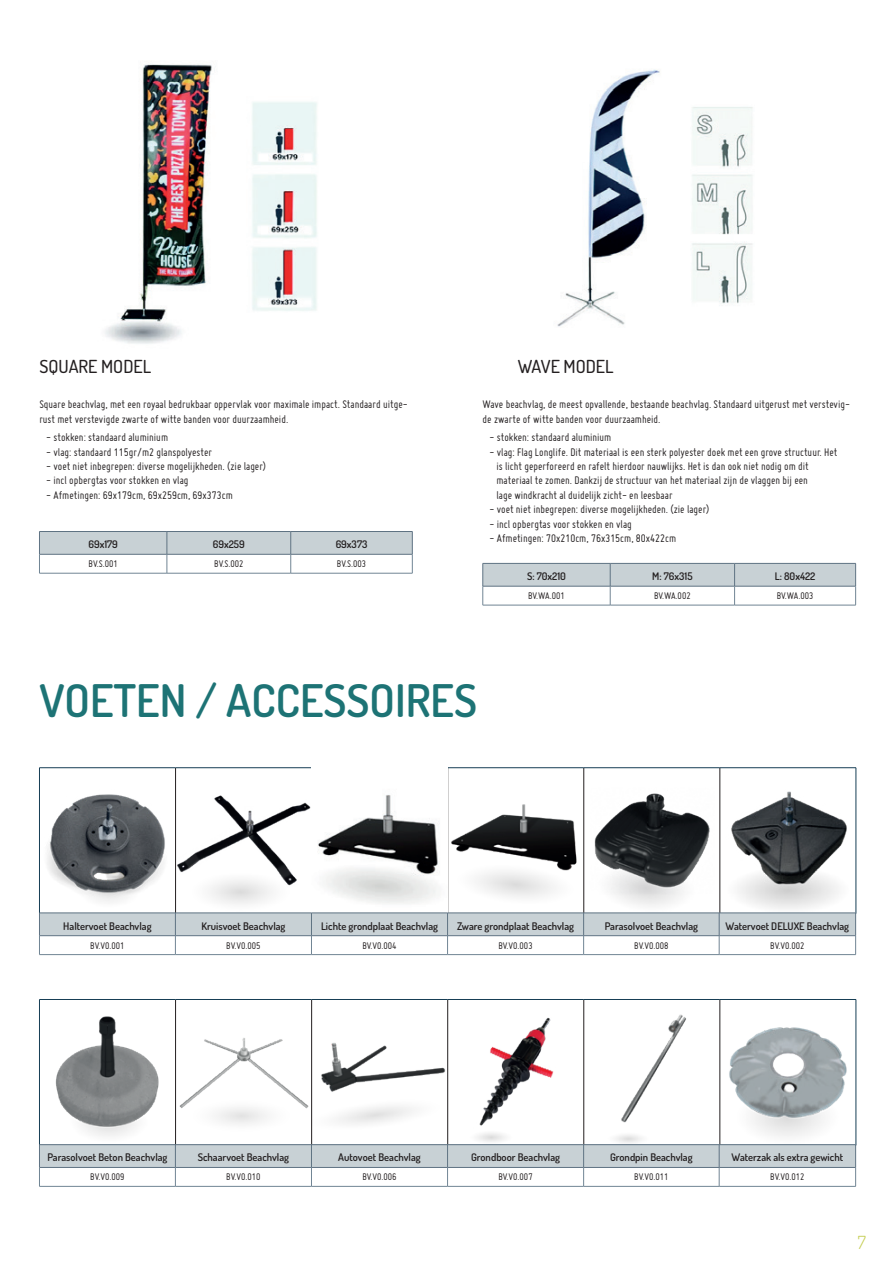
<style>
.page{position:relative;width:893px;height:1263px;background:#fff}
.page>*{position:absolute;margin:0;border:0;box-sizing:border-box;transform-origin:0 0}
.t1{font:600 45px "Dosis";color:#1d7375}
.t2{font:500 18px "Dosis";color:#231f20}
.t3{font:300 18px "Dosis";color:#c3cc4e}
.t4{font:12px/14.4px "Miso";color:#231f20}
.t5{font:600 10.5px "Dosis";color:#231f20}
.t6{font:10.5px "Miso";color:#231f20}
</style>
<div class="page">
<img style="left:105px;top:64px;width:212px;height:280px">
<img style="left:557px;top:69px;width:196px;height:258px">
<hr style="left:39px;top:573px;width:128px;height:1px;background:#718594">
<hr style="left:167px;top:573px;width:124px;height:1px;background:#718594">
<hr style="left:291px;top:573px;width:121px;height:1px;background:#718594">
<svg style="left:39px;top:531px;width:374px;height:42px"></svg>
<hr style="left:483px;top:605px;width:127px;height:1px;background:#718594">
<hr style="left:610px;top:605px;width:125px;height:1px;background:#718594">
<hr style="left:735px;top:605px;width:121px;height:1px;background:#718594">
<svg style="left:482px;top:563px;width:374px;height:42px"></svg>
<hr style="left:39px;top:767px;width:137px;height:1px;background:#173e55">
<hr style="left:39px;top:768px;width:1px;height:145px;background:#173e55">
<hr style="left:176px;top:767px;width:136px;height:1px;background:#173e55">
<hr style="left:312px;top:767px;width:136px;height:1px;background:#173e55">
<hr style="left:448px;top:767px;width:136px;height:1px;background:#173e55">
<hr style="left:584px;top:767px;width:136px;height:1px;background:#173e55">
<hr style="left:720px;top:767px;width:136px;height:1px;background:#173e55">
<hr style="left:856px;top:768px;width:1px;height:145px;background:#173e55">
<img style="left:40px;top:768px;width:816px;height:145px">
<hr style="left:39px;top:954px;width:136px;height:1px;background:#718594">
<hr style="left:175px;top:954px;width:136px;height:1px;background:#718594">
<hr style="left:311px;top:954px;width:137px;height:1px;background:#718594">
<hr style="left:448px;top:954px;width:136px;height:1px;background:#718594">
<hr style="left:584px;top:954px;width:135px;height:1px;background:#718594">
<hr style="left:719px;top:954px;width:137px;height:1px;background:#718594">
<svg style="left:39px;top:913px;width:817px;height:41px"></svg>
<hr style="left:39px;top:999px;width:137px;height:1px;background:#173e55">
<hr style="left:39px;top:1000px;width:1px;height:145px;background:#173e55">
<hr style="left:176px;top:999px;width:136px;height:1px;background:#173e55">
<hr style="left:312px;top:999px;width:136px;height:1px;background:#173e55">
<hr style="left:448px;top:999px;width:136px;height:1px;background:#173e55">
<hr style="left:584px;top:999px;width:136px;height:1px;background:#173e55">
<hr style="left:720px;top:999px;width:136px;height:1px;background:#173e55">
<hr style="left:856px;top:1000px;width:1px;height:145px;background:#173e55">
<img style="left:55px;top:1000px;width:801px;height:144px">
<hr style="left:39px;top:1144px;width:136px;height:1px;background:#5f7383">
<hr style="left:175px;top:1144px;width:136px;height:1px;background:#5f7383">
<hr style="left:311px;top:1144px;width:137px;height:1px;background:#5f7383">
<hr style="left:448px;top:1144px;width:136px;height:1px;background:#5f7383">
<hr style="left:584px;top:1144px;width:135px;height:1px;background:#5f7383">
<hr style="left:719px;top:1144px;width:137px;height:1px;background:#5f7383">
<hr style="left:39px;top:1186px;width:136px;height:1px;background:#718594">
<hr style="left:175px;top:1186px;width:136px;height:1px;background:#718594">
<hr style="left:311px;top:1186px;width:137px;height:1px;background:#718594">
<hr style="left:448px;top:1186px;width:136px;height:1px;background:#718594">
<hr style="left:584px;top:1186px;width:135px;height:1px;background:#718594">
<hr style="left:719px;top:1186px;width:137px;height:1px;background:#718594">
<svg style="left:39px;top:1145px;width:817px;height:41px"></svg>
<h2 class="t2" style="left:39px;top:354px;width:113px">SQUARE MODEL</h2>
<h2 class="t2" style="left:518px;top:354px;width:97px">WAVE MODEL</h2>
<p class="t4" style="left:39px;top:397px;width:370px">Square beachvlag, met een royaal bedrukbaar oppervlak voor maximale impact. Standaard uitge&shy;rust met verstevigde zwarte of witte banden voor duurzaamheid.</p>
<p class="t4" style="left:46px;top:430px;width:123px">- stokken: standaard aluminium</p>
<p class="t4" style="left:46px;top:444px;width:167px">- vlag: standaard 115gr/m2 glanspolyester</p>
<p class="t4" style="left:46px;top:459px;width:221px">- voet niet inbegrepen: diverse mogelijkheden. (zie lager)</p>
<p class="t4" style="left:46px;top:473px;width:144px">- incl opbergtas voor stokken en vlag</p>
<p class="t4" style="left:46px;top:488px;width:188px">- Afmetingen: 69x179cm, 69x259cm, 69x373cm</p>
<p class="t4" style="left:483px;top:397px;width:369px">Wave beachvlag, de meest opvallende, bestaande beachvlag. Standaard uitgerust met verstevig&shy;de zwarte of witte banden voor duurzaamheid.</p>
<p class="t4" style="left:490px;top:430px;width:123px">- stokken: standaard aluminium</p>
<p class="t4" style="left:496px;top:444px;width:343px;text-indent:-7px">- vlag: Flag Longlife. Dit materiaal is een sterk polyester doek met een grove structuur. Het is licht geperforeerd en rafelt hierdoor nauwlijks. Het is dan ook niet nodig om dit materiaal te zomen. Dankzij de structuur van het materiaal zijn de vlaggen bij een<br>lage windkracht al duidelijk zicht- en leesbaar</p>
<p class="t4" style="left:490px;top:502px;width:221px">- voet niet inbegrepen: diverse mogelijkheden. (zie lager)</p>
<p class="t4" style="left:490px;top:516px;width:144px">- incl opbergtas voor stokken en vlag</p>
<p class="t4" style="left:490px;top:531px;width:188px">- Afmetingen: 70x210cm, 76x315cm, 80x422cm</p>
<p class="t5" style="left:88px;top:537px;width:31px">69x179</p>
<p class="t5" style="left:213px;top:537px;width:34px">69x259</p>
<p class="t5" style="left:336px;top:537px;width:33px">69x373</p>
<p class="t6" style="left:89px;top:558px;width:31px">BV.S.001</p>
<p class="t6" style="left:214px;top:558px;width:31px">BV.S.002</p>
<p class="t6" style="left:337px;top:558px;width:31px">BV.S.003</p>
<h1 class="t1" style="left:39px;top:668px;width:439px">VOETEN / ACCESSOIRES</h1>
<p class="t5" style="left:527px;top:569px;width:40px">S: 70x210</p>
<p class="t5" style="left:652px;top:569px;width:42px">M: 76x315</p>
<p class="t5" style="left:775px;top:569px;width:42px">L: 80x422</p>
<p class="t6" style="left:528px;top:590px;width:38px">BV.WA.001</p>
<p class="t6" style="left:654px;top:590px;width:38px">BV.WA.002</p>
<p class="t6" style="left:777px;top:590px;width:38px">BV.WA.003</p>
<p class="t5" style="left:63px;top:918px;width:90px">Haltervoet Beachvlag</p>
<p class="t5" style="left:201px;top:918px;width:86px">Kruisvoet Beachvlag</p>
<p class="t5" style="left:321px;top:918px;width:119px">Lichte grondplaat Beachvlag</p>
<p class="t5" style="left:457px;top:918px;width:118px">Zware grondplaat Beachvlag</p>
<p class="t5" style="left:605px;top:918px;width:95px">Parasolvoet Beachvlag</p>
<p class="t5" style="left:726px;top:918px;width:125px">Watervoet DELUXE Beachvlag</p>
<p class="t6" style="left:90px;top:939px;width:36px">BV.VO.001</p>
<p class="t6" style="left:226px;top:939px;width:36px">BV.VO.005</p>
<p class="t6" style="left:362px;top:939px;width:36px">BV.VO.004</p>
<p class="t6" style="left:498px;top:939px;width:36px">BV.VO.003</p>
<p class="t6" style="left:634px;top:939px;width:36px">BV.VO.008</p>
<p class="t6" style="left:770px;top:939px;width:36px">BV.VO.002</p>
<p class="t5" style="left:47px;top:1150px;width:122px">Parasolvoet Beton Beachvlag</p>
<p class="t5" style="left:198px;top:1150px;width:93px">Schaarvoet Beachvlag</p>
<p class="t5" style="left:338px;top:1150px;width:84px">Autovoet Beachvlag</p>
<p class="t5" style="left:471px;top:1150px;width:90px">Grondboor Beachvlag</p>
<p class="t5" style="left:610px;top:1150px;width:84px">Grondpin Beachvlag</p>
<p class="t5" style="left:732px;top:1150px;width:113px">Waterzak als extra gewicht</p>
<p class="t6" style="left:90px;top:1171px;width:36px">BV.VO.009</p>
<p class="t6" style="left:226px;top:1171px;width:36px">BV.VO.010</p>
<p class="t6" style="left:362px;top:1171px;width:36px">BV.VO.006</p>
<p class="t6" style="left:498px;top:1171px;width:36px">BV.VO.007</p>
<p class="t6" style="left:634px;top:1171px;width:36px">BV.VO.011</p>
<p class="t6" style="left:770px;top:1171px;width:36px">BV.VO.012</p>
<h2 class="t3" style="left:858px;top:1229px;width:10px">7</h2>
</div>
